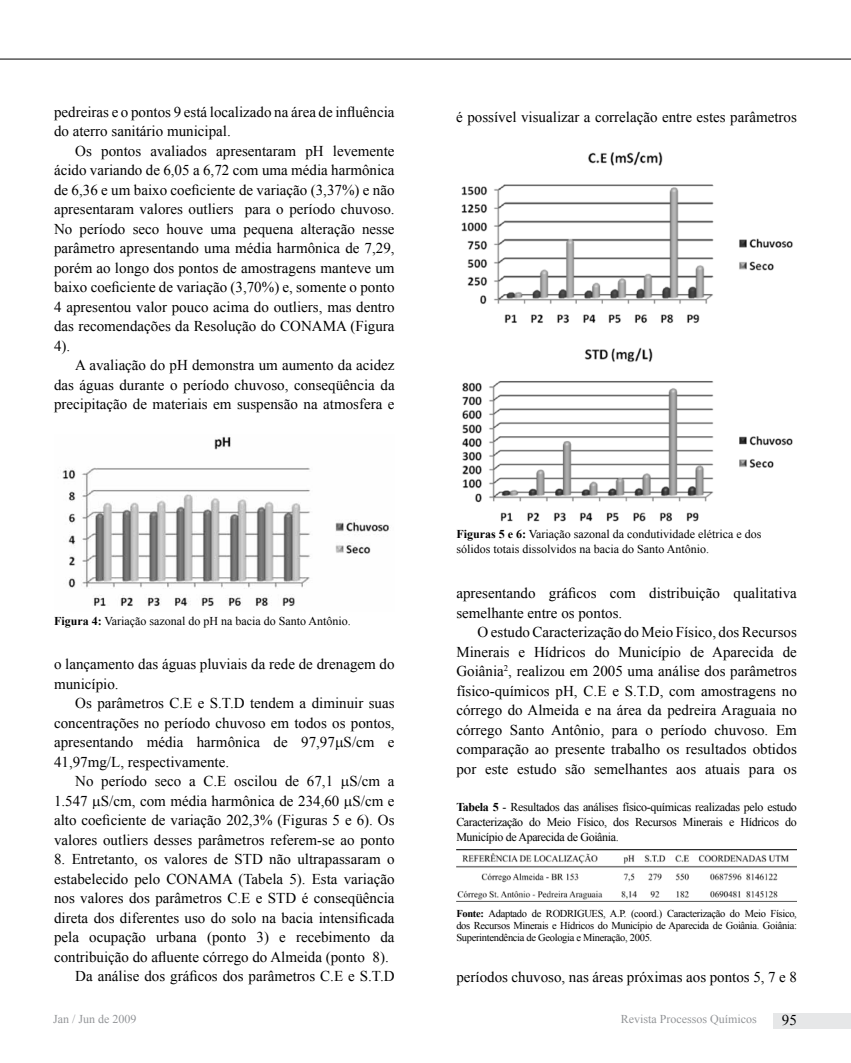
<style>
.page{position:relative;width:851px;height:1063px;background:#fff}
.page>*{position:absolute;margin:0;border:0;box-sizing:border-box;transform-origin:0 0}
.t1{font:15px/19.5px "Times New Roman";color:#000;text-align:justify}
.t2{font:12px/15px "Times New Roman";color:#000}
.t3{font:12px "Times New Roman";color:#939598}
.t4{font:10.5px/12px "Times New Roman";letter-spacing:-.03em;color:#000;text-align:justify}
.s1{font-weight:700}
</style>
<div class="page">
<hr style="left:0;top:59px;width:850px;height:1px;background:#000">
<img style="left:62px;top:436px;width:327px;height:170px">
<img style="left:461px;top:151px;width:332px;height:173px">
<img style="left:462px;top:347px;width:331px;height:175px">
<img style="left:456px;top:850px;width:340px;height:52px">
<div style="left:773px;top:1013px;width:77px;height:15px;background:#e6e7e8"></div>
<p class="t1" style="left:54px;top:102px;width:342px">pedreiras e o pontos 9 está localizado na área de influência do aterro sanitário municipal.</p>
<p class="t1" style="left:54px;top:141px;width:342px;text-indent:21px">Os pontos avaliados apresentaram pH levemente ácido variando de 6,05 a 6,72 com uma média harmônica de 6,36 e um baixo coeficiente de variação (3,37%) e não apresentaram valores outliers para o período chuvoso.<br>No período seco houve uma pequena alteração nesse parâmetro apresentando uma média harmônica de 7,29, porém ao longo dos pontos de amostragens manteve um baixo coeficiente de variação (3,70%) e, somente o ponto 4 apresentou valor pouco acima do outliers, mas dentro das recomendações da Resolução do CONAMA (Figura 4).</p>
<p class="t1" style="left:54px;top:355px;width:342px;text-indent:21px">A avaliação do pH demonstra um aumento da acidez das águas durante o período chuvoso, conseqüência da precipitação de materiais em suspensão na atmosfera e</p>
<p class="t2" style="left:54px;top:613px;width:298px"><span class="s1">Figura 4:</span> Variação sazonal do pH na bacia do Santo Antônio.</p>
<p class="t1" style="left:54px;top:654px;width:342px">o lançamento das águas pluviais da rede de drenagem do município.</p>
<p class="t1" style="left:54px;top:693px;width:342px;text-indent:21px">Os parâmetros C.E e S.T.D tendem a diminuir suas concentrações no período chuvoso em todos os pontos, apresentando média harmônica de 97,97 S/cm e 41,97mg/L, respectivamente.</p>
<p class="t1" style="left:54px;top:771px;width:342px;text-indent:21px">No período seco a C.E oscilou de 67,1 S/cm a 1.547 S/cm, com média harmônica de 234,60 S/cm e alto coeficiente de variação 202,3% (Figuras 5 e 6). Os valores outliers desses parâmetros referem-se ao ponto</p>
<p class="t1" style="left:54px;top:849px;width:342px">8. Entretanto, os valores de STD não ultrapassaram o</p>
<p class="t1" style="left:54px;top:869px;width:342px">estabelecido pelo CONAMA (Tabela 5). Esta variação</p>
<p class="t1" style="left:54px;top:888px;width:342px">nos valores dos parâmetros C.E e STD é conseqüência</p>
<p class="t1" style="left:54px;top:908px;width:342px">direta dos diferentes uso do solo na bacia intensificada</p>
<p class="t1" style="left:54px;top:927px;width:342px">pela ocupação urbana (ponto 3) e recebimento da</p>
<p class="t1" style="left:54px;top:947px;width:336px">contribuição do afluente córrego do Almeida (ponto 8).</p>
<p class="t1" style="left:75px;top:966px;width:321px">Da análise dos gráficos dos parâmetros C.E e S.T.D</p>
<p class="t1" style="left:456px;top:107px;width:342px">é possível visualizar a correlação entre estes parâmetros</p>
<p class="t2" style="left:456px;top:526px;width:307px"><span class="s1">Figuras 5 e 6:</span> Variação sazonal da condutividade elétrica e dos sólidos totais dissolvidos na bacia do Santo Antônio.</p>
<p class="t1" style="left:456px;top:583px;width:342px">apresentando gráficos com distribuição qualitativa semelhante entre os pontos.</p>
<p class="t1" style="left:456px;top:622px;width:342px;text-indent:21px">O estudo Caracterização do Meio Físico, dos Recursos Minerais e Hídricos do Município de Aparecida de Goiânia<sup>2</sup>, realizou em 2005 uma análise dos parâmetros físico-químicos pH, C.E e S.T.D, com amostragens no córrego do Almeida e na área da pedreira Araguaia no córrego Santo Antônio, para o período chuvoso. Em comparação ao presente trabalho os resultados obtidos por este estudo são semelhantes aos atuais para os</p>
<p class="t2" style="left:456px;top:799px;width:342px;text-align:justify"><span class="s1">Tabela 5</span> - Resultados das análises físico-químicas realizadas pelo estudo Caracterização do Meio Físico, dos Recursos Minerais e Hídricos do Município de Aparecida de Goiânia.</p>
<p class="t4" style="left:456px;top:908px;width:342px"><span class="s1">Fonte:</span> Adaptado de RODRIGUES, A.P. (coord.) Caracterização do Meio Físico, dos Recursos Minerais e Hídricos do Município de Aparecida de Goiânia. Goiânia:<br>Superintendência de Geologia e Mineração, 2005.</p>
<p class="t1" style="left:456px;top:967px;width:342px">períodos chuvoso, nas áreas próximas aos pontos 5, 7 e 8</p>
<p class="t3" style="left:53px;top:1011px;width:85px">Jan / Jun de 2009</p>
<p class="t3" style="left:620px;top:1011px;width:137px">Revista Processos Químicos</p>
<p class="t1" style="left:781px;top:1010px;width:16px">95</p>
</div>
